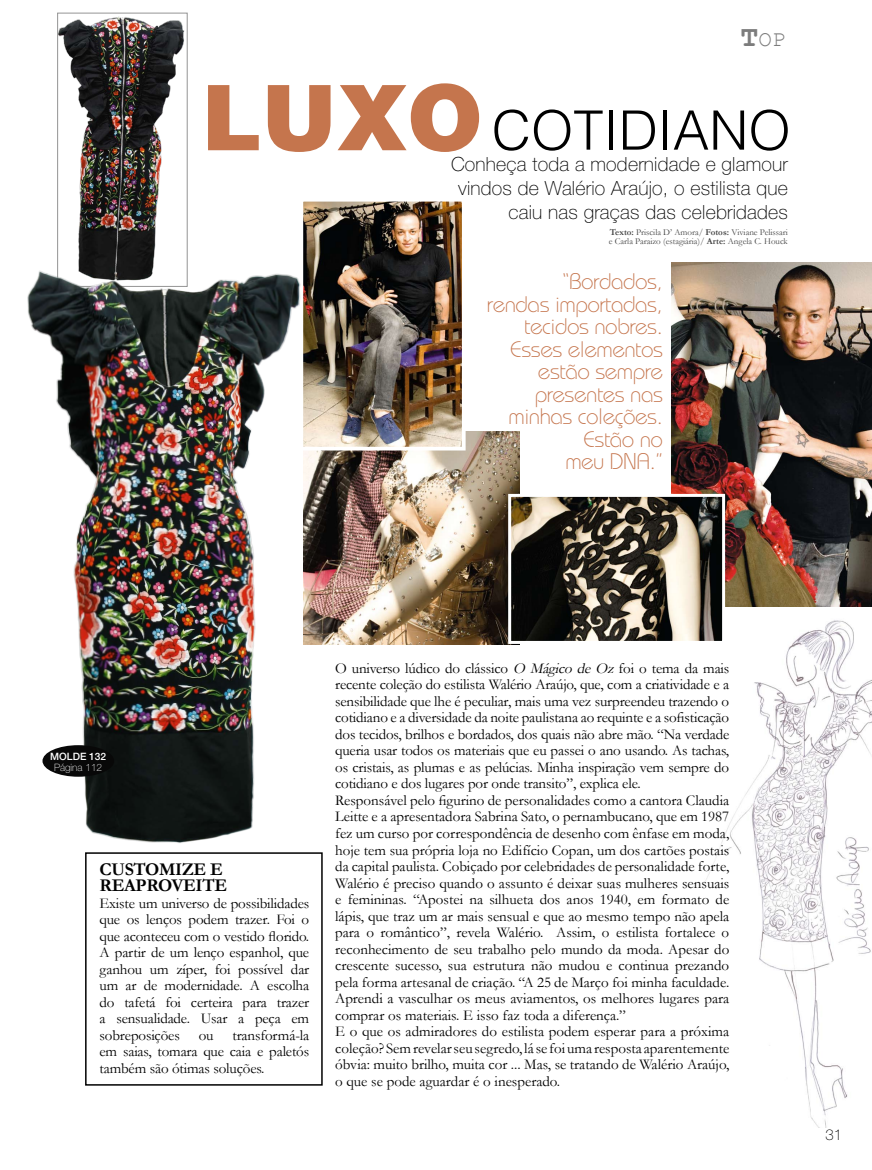
<style>
.page{position:relative;width:872px;height:1170px;background:#fff}
.page>*{position:absolute;margin:0;border:0;box-sizing:border-box;transform-origin:0 0}
.t1{font:300 54.3px "Helvetica LT";color:#000}
.t2{font:300 22.5px/22.5px "Bauhaus LT";letter-spacing:-.02em;color:#c5754d;text-align:right}
.t3{font:22.5px "Courier New";color:#7c7c7c}
.t4{font:100 19.5px/24px "Helvetica Neue LT";letter-spacing:.01em;color:#000;text-align:right}
.t5{font:700 18px/16.5px "Garamond";letter-spacing:-.02em;color:#000}
.t6{font:15px/16.5px "Garamond";color:#000;text-align:justify}
.t7{font:100 15px "Helvetica Neue LT";color:#000}
.t8{font:100 10.2px "Helvetica Neue LT";color:#fff}
.t9{font:500 10.2px "Helvetica Neue LT";color:#fff}
.t10{font:9px/9px "Garamond";color:#444}
.s1{font-weight:700;font-size:30px}
.s2{font-weight:900;font-size:90.45px;color:#c5754d}
.s3{font-weight:700}
.s4{font-style:italic}
</style>
<div class="page">
<div style="left:85px;top:852px;width:238px;height:233px;border:2px solid #000"></div>
<img style="left:705px;top:620px;width:167px;height:507px">
<img style="left:59px;top:16px;width:126px;height:217px">
<div style="left:57px;top:13px;width:130px;height:274px;border:1px solid #949494"></div>
<div style="left:765px;top:1122px;width:23px;height:18px;background:#fff"></div>
<img style="left:671px;top:263px;width:201px;height:343px">
<img style="left:317px;top:432px;width:203px;height:212px">
<img style="left:512px;top:498px;width:209px;height:142px">
<div style="left:508px;top:494px;width:217px;height:150px;border:3px solid #fff"></div>
<img style="left:304px;top:203px;width:156px;height:242px">
<div style="left:299px;top:198px;width:166px;height:252px;border:4px solid #fff"></div>
<img style="left:27px;top:233px;width:290px;height:628px">
<div style="left:42px;top:745px;width:72px;height:31px;background:#080808;border-radius:50%"></div>
<h2 class="t3" style="left:740px;top:25px;width:47px"><span class="s1">T</span>OP</h2>
<h1 class="t1" style="left:201px;top:96px;width:591px"><span class="s2">LUXO</span> COTIDIANO</h1>
<h3 class="t4" style="left:451px;top:152px;width:338px">Conheça toda a modernidade e glamour vindos de Walério Araújo, o estilista que caiu nas graças das celebridades</h3>
<p class="t10" style="left:609px;top:228px;width:180px"><span class="s3">TEXTO:</span> Priscila D’ Amora/ <span class="s3">FOTOS:</span> Viviane Pelissari e Carla Paraizo (estagiária)/ <span class="s3">ARTE:</span> Angela C. Houck</p>
<h2 class="t2" style="left:487px;top:270px;width:178px">“Bordados,<br>rendas importadas, tecidos nobres.<br>Esses elementos estão sempre presentes nas minhas coleções.<br>Estão no<br>meu DNA.”</h2>
<p class="t9" style="left:50px;top:750px;width:57px">MOLDE 132</p>
<p class="t8" style="left:54px;top:761px;width:50px">Página 112</p>
<p class="t5" style="left:100px;top:860px;width:129px">CUSTOMIZE E<br>REAPROVEITE</p>
<p class="t6" style="left:100px;top:894px;width:211px">Existe um universo de possibilidades que os lenços podem trazer. Foi o que aconteceu com o vestido florido.<br>A partir de um lenço espanhol, que ganhou um zíper, foi possível dar um ar de modernidade. A escolha do tafetá foi certeira para trazer a sensualidade. Usar a peça em sobreposições</p>
<p class="t6" style="left:100px;top:1026px;width:211px;text-indent:133px">transformá-la em saias, tomara que caia e paletós também são ótimas soluções.</p>
<p class="t6" style="left:199px;top:1026px;width:16px">ou</p>
<p class="t6" style="left:335px;top:659px;width:396px;text-align:left">O universo lúdico do clássico <span class="s4">O Mágico deOz</span> foi o tema da mais recente coleção do estilista Walério Araújo, que, com a criatividade e a sensibilidade que lhe é peculiar, mais uma vez surpreendeu trazendo o cotidiano e a diversidade da noite paulistana ao requinte e a sofisticação dos tecidos, brilhos e bordados, dos quais não abre mão. “Na verdade queria usar todos os materiais que eu passei o ano usando. As tachas, os cristais, as plumas e as pelúcias. Minha inspiração vem sempre do cotidiano e dos lugares por onde transito”, explica ele.<br>Responsável pelo figurino de personalidades como a cantora Claudia Leitte e a apresentadora Sabrina Sato, o pernambucano, que em 1987 fez um curso por correspondência de desenho com ênfase em moda, hoje tem sua própria loja no Edifício Copan, um dos cartões postais da capital paulista. Cobiçado por celebridades de personalidade forte, Walério é preciso quando o assunto é deixar suas mulheres sensuais e femininas. “Apostei na silhueta dos anos 1940, em formato de lápis, que traz um ar mais sensual e que ao mesmo tempo não apela para o romântico”, revela Walério. Assim, o estilista fortalece o reconhecimento de seu trabalho pelo mundo da moda. Apesar do crescente sucesso, sua estrutura não mudou e continua prezando pela forma artesanal de criação. “A 25 de Março foi minha faculdade.<br>Aprendi a vasculhar os meus aviamentos, os melhores lugares para comprar os materiais. E isso faz toda a diferença.”<br>E o que os admiradores do estilista podem esperar para a próxima coleção? Sem revelar seu segredo, lá se foi uma resposta aparentemente óbvia: muito brilho, muita cor ... Mas, se tratando de Walério Araújo, o que se pode aguardar é o inesperado.</p>
<p class="t7" style="left:825px;top:1125px;width:18px">31</p>
</div>
